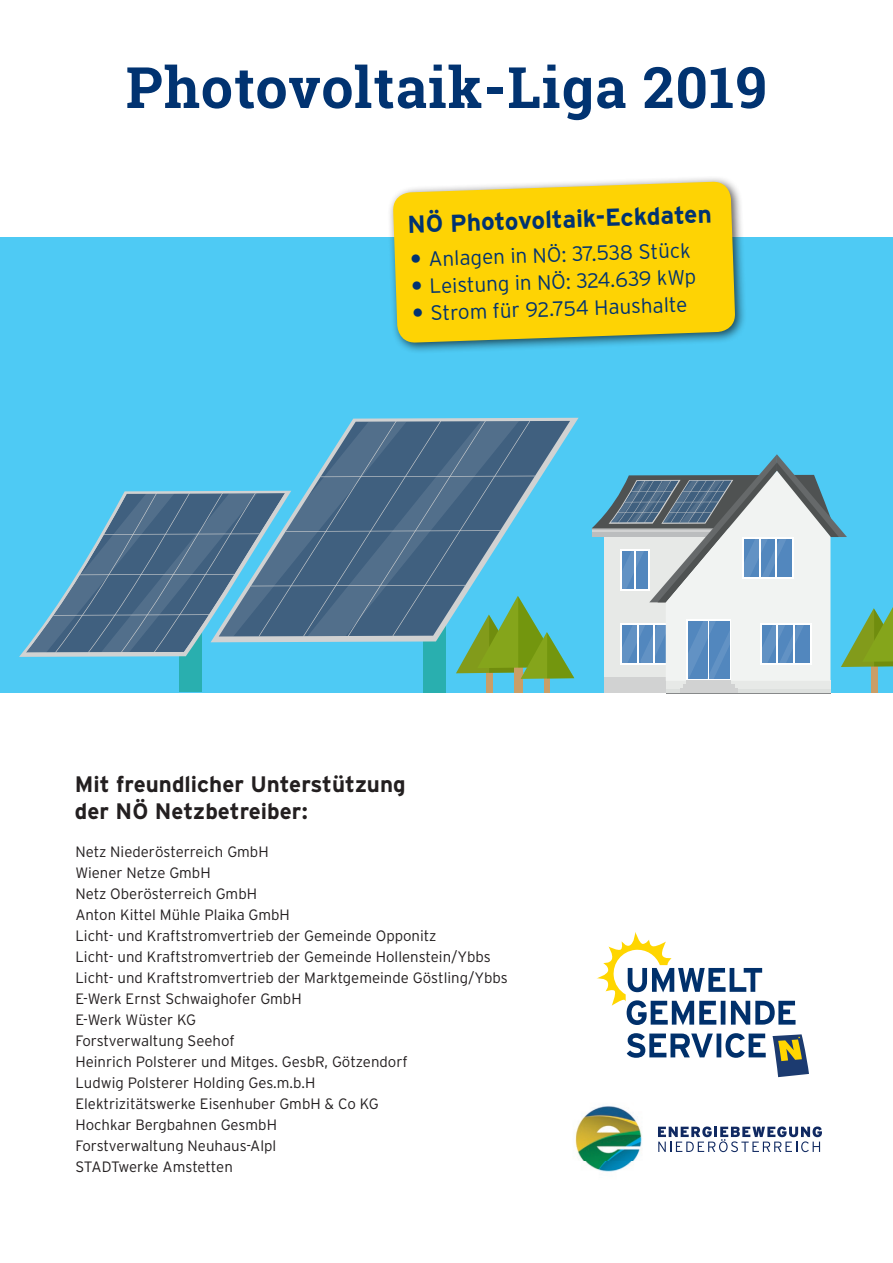
<style>
.page{position:relative;width:893px;height:1263px;background:#fff}
.page>*{position:absolute;margin:0;border:0;box-sizing:border-box;transform-origin:0 0}
.t1{font:700 57px "Roboto Slab";letter-spacing:.02em;color:#013371}
.t2{font:700 24.45px "Interstate";color:#013371}
.t3{font:700 22.35px/26.8px "Interstate";color:#231f20}
.t4{font:300 20.7px "Interstate";color:#013371}
.t5{font:300 15px/21px "Interstate";color:#231f20}
.s1{font-size:38.7px}
</style>
<div class="page">
<div style="left:0;top:238px;width:893px;height:455px;background:#4ecaf4"></div>
<div style="left:871px;top:658px;width:7px;height:35px;background:#ca9e67"></div>
<div style="left:486px;top:664px;width:7px;height:29px;background:#ca9e67"></div>
<div style="left:515px;top:657px;width:8px;height:36px;background:#ca9e67"></div>
<div style="left:545px;top:672px;width:5px;height:21px;background:#ca9e67"></div>
<div style="left:604px;top:677px;width:123px;height:16px;background:#d1d2d2"></div>
<div style="left:666px;top:681px;width:164px;height:12px;background:#e7e9e7"></div>
<hr style="left:666px;top:689px;width:164px;height:4px;background:#dde0de">
<hr style="left:686px;top:680px;width:45px;height:4px;background:#d1d2d2">
<hr style="left:683px;top:684px;width:51px;height:4px;background:#d1d2d2">
<div style="left:680px;top:688px;width:57px;height:5px;background:#d1d2d2"></div>
<svg style="left:592px;top:454px;width:301px;height:227px"></svg>
<hr style="left:776px;top:539px;width:1px;height:38px;background:#fff">
<hr style="left:759px;top:539px;width:1px;height:38px;background:#fff">
<div style="left:424px;top:566px;width:22px;height:127px;background:#29afaf"></div>
<div style="left:179px;top:566px;width:22px;height:126px;background:#29afaf"></div>
<svg style="left:352px;top:418px;width:227px;height:7px"></svg>
<svg style="left:26px;top:420px;width:548px;height:259px"></svg>
<div style="left:387px;top:176px;width:360px;height:178px;background:#231f20;opacity:.75"></div>
<svg style="left:393px;top:181px;width:343px;height:162px;background:#f3d016"></svg>
<img style="left:575px;top:1106px;width:67px;height:66px">
<svg style="left:658px;top:1126px;width:164px;height:26px"></svg>
<svg style="left:596px;top:932px;width:213px;height:145px"></svg>
<h1 class="t1" style="left:126px;top:48px;width:643px">Photovoltaik-Liga 2019</h1>
<h2 class="t2" style="left:407px;top:211px;width:306px;rotate:-2deg">NÖ Photovoltaik-Eckdaten</h2>
<h3 class="t4" style="left:408px;top:248px;width:283px;rotate:-2deg"><span class="s1">•</span> Anlagen in NÖ:37.538 Stück</h3>
<h3 class="t4" style="left:409px;top:275px;width:287px;rotate:-2deg"><span class="s1">•</span> Leistung in NÖ:324.639 kWp</h3>
<h3 class="t4" style="left:410px;top:302px;width:278px;rotate:-2deg"><span class="s1">•</span> Strom für 92.754 Haushalte</h3>
<h3 class="t3" style="left:75px;top:771px;width:332px">Mit freundlicher Unterstützung der NÖ Netzbetreiber:</h3>
<p class="t5" style="left:75px;top:841px;width:434px">Netz Niederösterreich GmbH<br>Wiener Netze GmbH<br>Netz Oberösterreich GmbH<br>Anton Kittel Mühle Plaika GmbH<br>Licht- und Kraftstromvertrieb der Gemeinde Opponitz<br>Licht- und Kraftstromvertrieb der Gemeinde Hollenstein/Ybbs Licht- und Kraftstromvertrieb der Marktgemeinde Göstling/Ybbs E-Werk Ernst Schwaighofer GmbH<br>E-Werk Wüster KG<br>Forstverwaltung Seehof<br>Heinrich Polsterer und Mitges. GesbR, Götzendorf<br>Ludwig Polsterer Holding Ges.m.b.H<br>Elektrizitätswerke Eisenhuber GmbH &amp; Co KG<br>Hochkar Bergbahnen GesmbH<br>Forstverwaltung Neuhaus-Alpl<br>STADTwerke Amstetten</p>
</div>
